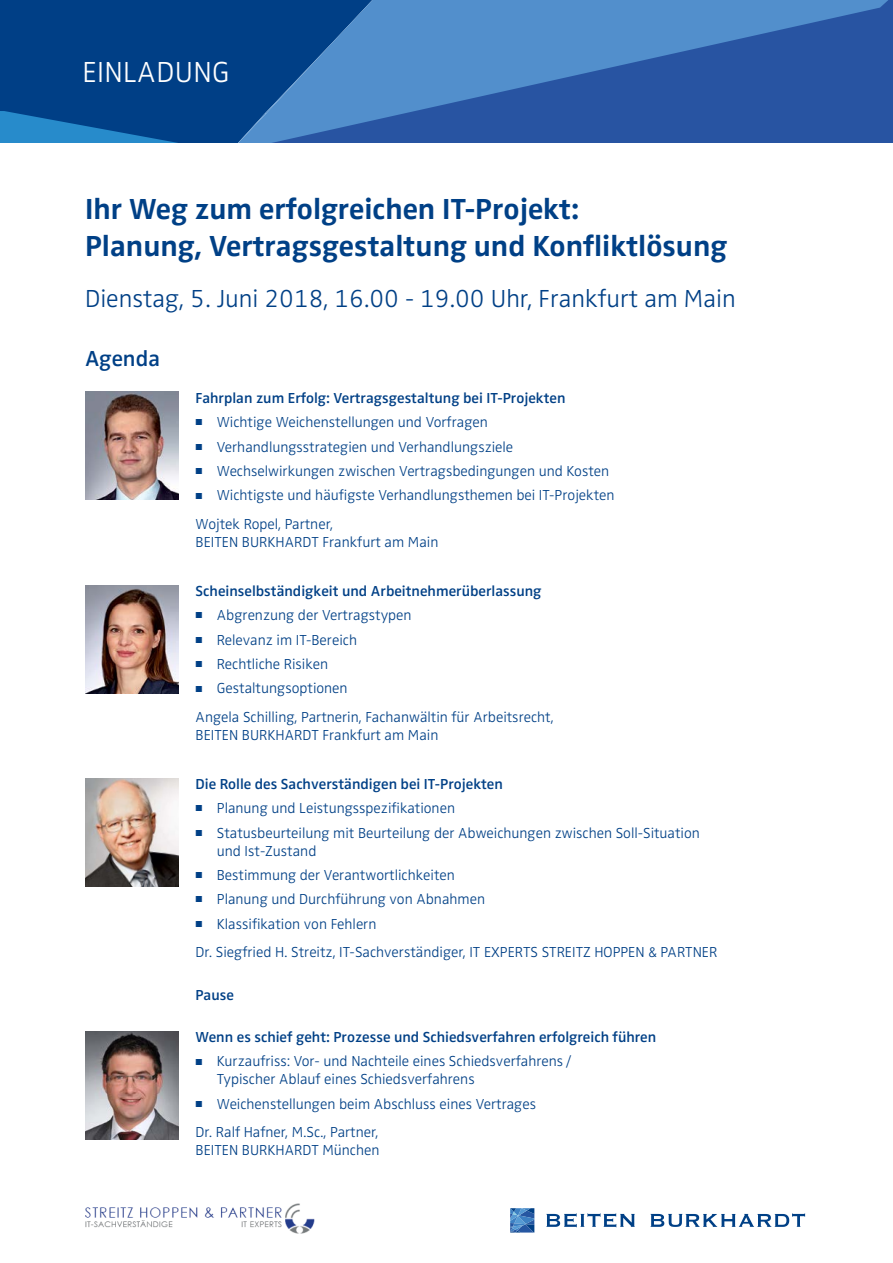
<style>
.page{position:relative;width:893px;height:1263px;background:#fff}
.page>*{position:absolute;margin:0;border:0;box-sizing:border-box;transform-origin:0 0}
.t1{font:700 30px/37px "Zwo OT";color:#004086}
.t2{font:300 30px "Zwo OT";letter-spacing:.01em;color:#fff}
.t3{font:300 25.5px "Zwo OT";color:#004086}
.t4{font:600 22.5px "Zwo OT";color:#004086}
.t5{font:300 15px/28.7px "Zwo OT";color:#004086}
.t6{font:600 15px "Zwo OT";color:#004086}
.s1{font-stretch:expanded;font-size:9px}
</style>
<div class="page">
<div style="left:0;top:0;width:218px;height:43px;background:#003f86"></div>
<svg style="left:0;top:43px;width:229px;height:99px;background:#04488e"></svg>
<svg style="left:229px;top:0;width:664px;height:142px;background:#356bb1"></svg>
<svg style="left:546px;top:1213px;width:89px;height:14px"></svg>
<svg style="left:510px;top:1208px;width:24px;height:24px"></svg>
<svg style="left:650px;top:1213px;width:155px;height:14px"></svg>
<img style="left:85px;top:1203px;width:230px;height:31px">
<img style="left:85px;top:391px;width:94px;height:109px">
<img style="left:85px;top:1031px;width:94px;height:109px">
<img style="left:85px;top:585px;width:94px;height:109px">
<img style="left:85px;top:778px;width:94px;height:109px">
<h1 class="t2" style="left:82px;top:54px;width:149px">EINLADUNG</h1>
<h1 class="t1" style="left:85px;top:191px;width:644px">Ihr Weg zum erfolgreichen IT-Projekt:<br>Planung, Vertragsgestaltung und Konfliktlösung</h1>
<h2 class="t3" style="left:85px;top:284px;width:652px">Dienstag, 5. Juni 2018, 16.00 - 19.00 Uhr, Frankfurt am Main</h2>
<h3 class="t4" style="left:85px;top:346px;width:76px">Agenda</h3>
<p class="t6" style="left:196px;top:389px;width:371px">Fahrplan zum Erfolg: Vertragsgestaltung bei IT-Projekten</p>
<p class="t5" style="left:196px;top:408px;width:294px"><span class="s1">■</span> Wichtige Weichenstellungen und Vorfragen</p>
<p class="t5" style="left:196px;top:433px;width:319px"><span class="s1">■</span> Verhandlungsstrategien und Verhandlungsziele</p>
<p class="t5" style="left:196px;top:457px;width:415px"><span class="s1">■</span> Wechselwirkungen zwischen Vertragsbedingungen und Kosten</p>
<p class="t5" style="left:196px;top:481px;width:420px"><span class="s1">■</span> Wichtigste und häufigste Verhandlungsthemen bei IT-Projekten<br>Wojtek Ropel, Partner,</p>
<p class="t5" style="left:196px;top:528px;width:244px">BEITEN BURKHARDT Frankfurt am Main</p>
<p class="t6" style="left:196px;top:582px;width:347px">Scheinselbständigkeit und Arbeitnehmerüberlassung</p>
<p class="t5" style="left:196px;top:601px;width:217px"><span class="s1">■</span> Abgrenzung der Vertragstypen</p>
<p class="t5" style="left:196px;top:626px;width:163px"><span class="s1">■</span> Relevanz im IT-Bereich</p>
<p class="t5" style="left:196px;top:650px;width:134px"><span class="s1">■</span> Rechtliche Risiken</p>
<p class="t5" style="left:196px;top:674px;width:360px"><span class="s1">■</span> Gestaltungsoptionen<br>Angela Schilling, Partnerin, Fachanwältin für Arbeitsrecht,</p>
<p class="t5" style="left:196px;top:721px;width:244px">BEITEN BURKHARDT Frankfurt am Main</p>
<p class="t6" style="left:196px;top:775px;width:309px">Die Rolle des Sachverständigen bei IT-Projekten</p>
<p class="t5" style="left:196px;top:794px;width:261px"><span class="s1">■</span> Planung und Leistungsspezifikationen</p>
<p class="t5" style="left:217px;top:824px;width:485px;line-height:18px;text-indent:-21px"><span class="s1">■</span> Statusbeurteilung mit Beurteilung der Abweichungen zwischen Soll-Situation und Ist-Zustand</p>
<p class="t5" style="left:196px;top:861px;width:261px"><span class="s1">■</span> Bestimmung der Verantwortlichkeiten</p>
<p class="t5" style="left:196px;top:885px;width:291px"><span class="s1">■</span> Planung und Durchführung von Abnahmen</p>
<p class="t5" style="left:196px;top:910px;width:523px"><span class="s1">■</span> Klassifikation von Fehlern<br>Dr. Siegfried H. Streitz, IT-Sachverständiger, IT EXPERTS STREITZ HOPPEN &amp; PARTNER</p>
<p class="t6" style="left:196px;top:986px;width:40px">Pause</p>
<p class="t6" style="left:196px;top:1028px;width:462px">Wenn es schief geht: Prozesse und Schiedsverfahren erfolgreich führen</p>
<p class="t5" style="left:217px;top:1053px;width:356px;line-height:18px;text-indent:-21px"><span class="s1">■</span> Kurzaufriss: Vor- und Nachteile eines Schiedsverfahrens /<br>Typischer Ablauf eines Schiedsverfahrens</p>
<p class="t5" style="left:196px;top:1090px;width:342px"><span class="s1">■</span> Weichenstellungen beim Abschluss eines Vertrages<br>Dr. Ralf Hafner, M.Sc., Partner,</p>
<p class="t5" style="left:196px;top:1136px;width:185px">BEITEN BURKHARDT München</p>
</div>
